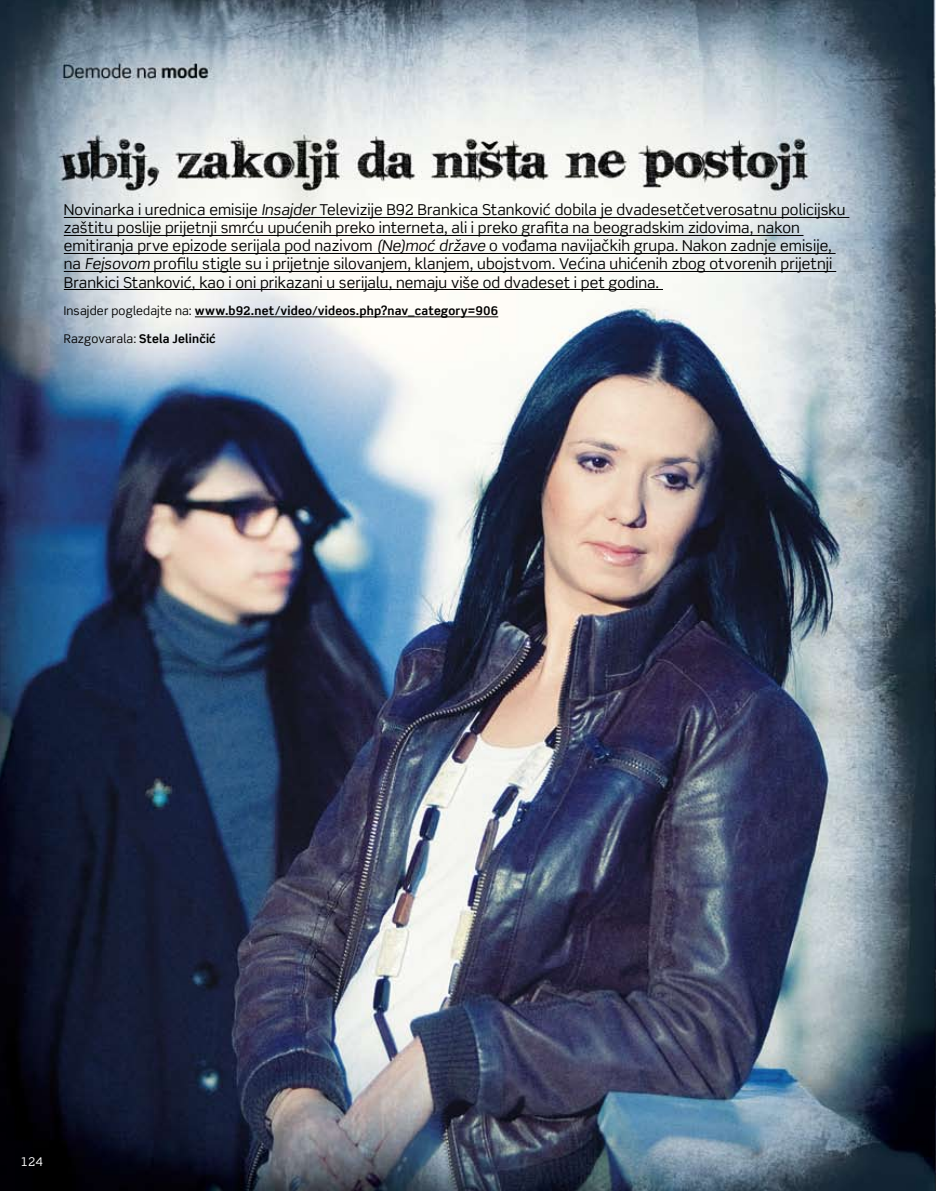
<style>
.page{position:relative;width:936px;height:1191px;background:#fff}
.page>*{position:absolute;margin:0;border:0;box-sizing:border-box;transform-origin:0 0}
.t1{font:15px/18px "Scene Std";letter-spacing:.005em;color:#000}
.t2{font:700 12px "Scene Std";letter-spacing:.015em;color:#000}
.t3{font:12px "Scene Std";color:#fff}
.s1{font-style:italic}
.s2{font-weight:400}
</style>
<div class="page">
<img style="left:0;top:0;width:935px;height:1191px">
<hr style="left:64px;top:217px;width:785px;height:1px;background:#000">
<hr style="left:64px;top:235px;width:739px;height:1px;background:#000">
<hr style="left:64px;top:253px;width:771px;height:1px;background:#000">
<hr style="left:64px;top:271px;width:772px;height:1px;background:#000">
<hr style="left:64px;top:289px;width:599px;height:1px;background:#000">
<hr style="left:195px;top:316px;width:303px;height:1px;background:#000">
<p class="t1" style="left:64px;top:201px;width:783px">Novinarka i urednica emisije <span class="s1">Insajder</span> Televizije B92 Brankica Stanković dobila je dvadesetčetverosatnu policijsku zaštitu poslije prijetnji smrću upućenih preko interneta, ali i preko grafita na beogradskim zidovima, nakon emitiranja prve epizode serijala pod nazivom <span class="s1">(Ne)moć države</span> o vođama navijačkih grupa. Nakon zadnje emisije, na <span class="s1">Fejsovom</span> profilu stigle su i prijetnje silovanjem, klanjem, ubojstvom. Većina uhićenih zbog otvorenih prijetnji Brankici Stanković, kao i oni prikazani u serijalu, nemaju više od dvadeset i pet godina.</p>
<p class="t2" style="left:64px;top:303px;width:436px"><span class="s2">Insajder pogledajte na:</span> www.b92.net/video/videos.php?nav_category=906</p>
<p class="t2" style="left:64px;top:331px;width:153px"><span class="s2">Razgovarala:</span> Stela Jelinčić</p>
<p class="t3" style="left:21px;top:1154px;width:23px">124</p>
</div>
